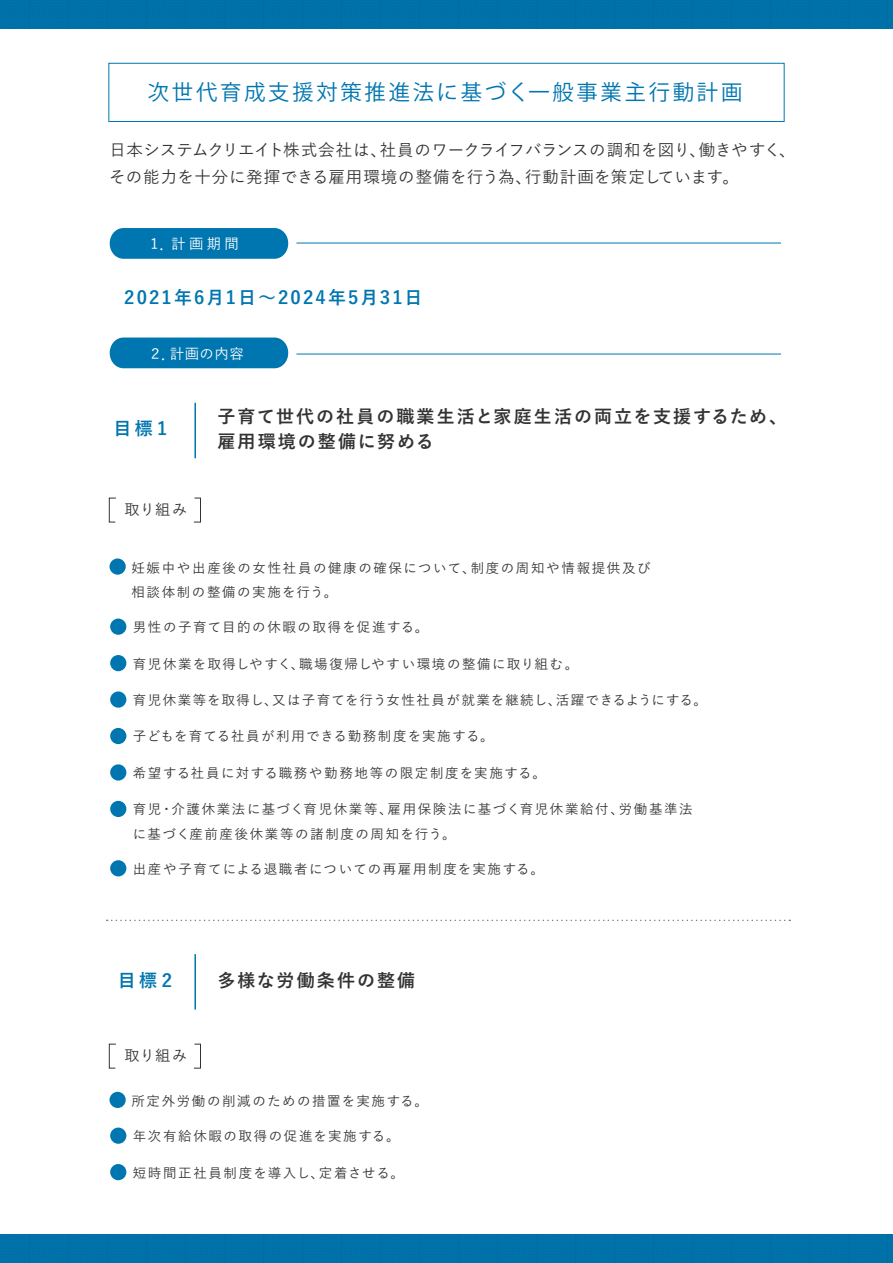
<style>
.page{position:relative;width:893px;height:1263px;background:#fff}
.page>*{position:absolute;margin:0;border:0;box-sizing:border-box;transform-origin:0 0}
.t1{font:21.3px "Koz Go Pr 6 N";letter-spacing:.13em;color:#0076b0}
.t2{font:700 18px/25.5px "Yu Go";letter-spacing:.115em;color:#333}
.t3{font:700 18px "Yu Go";letter-spacing:.12em;color:#0076b0}
.t4{font:500 16.5px/27px "Yu Go";letter-spacing:.015em;color:#333}
.t5{font:500 15px "Yu Go";letter-spacing:.025em;color:#333}
.t6{font:500 14.4px "Yu Go";letter-spacing:.04em;color:#fff}
.t7{font:500 13.5px/24.3px "Yu Go";letter-spacing:.115em;color:#333}
.t8{font:500 13.5px "Yu Go";letter-spacing:.08em;color:#333}
.t9{font:500 13.5px "Yu Go";letter-spacing:.085em;color:#333}
</style>
<div class="page">
<div style="left:0;top:1235px;width:892px;height:28px;background:#0072aa"></div>
<div style="left:0;top:0;width:892px;height:28px;background:#0072aa"></div>
<svg style="left:107px;top:920px;width:683px;height:1px"></svg>
<div style="left:110px;top:558px;width:16px;height:17px;background:#0076b0;border-radius:50%"></div>
<div style="left:110px;top:618px;width:16px;height:17px;background:#0076b0;border-radius:50%"></div>
<div style="left:110px;top:655px;width:16px;height:16px;background:#0076b0;border-radius:50%"></div>
<div style="left:110px;top:691px;width:16px;height:17px;background:#0076b0;border-radius:50%"></div>
<div style="left:110px;top:728px;width:16px;height:16px;background:#0076b0;border-radius:50%"></div>
<div style="left:110px;top:764px;width:16px;height:16px;background:#0076b0;border-radius:50%"></div>
<div style="left:110px;top:801px;width:16px;height:16px;background:#0076b0;border-radius:50%"></div>
<div style="left:110px;top:860px;width:16px;height:16px;background:#0076b0;border-radius:50%"></div>
<svg style="left:109px;top:497px;width:7px;height:26px"></svg>
<svg style="left:193px;top:497px;width:8px;height:26px"></svg>
<div style="left:110px;top:1092px;width:16px;height:16px;background:#0076b0;border-radius:50%"></div>
<div style="left:110px;top:1127px;width:16px;height:17px;background:#0076b0;border-radius:50%"></div>
<div style="left:110px;top:1164px;width:16px;height:16px;background:#0076b0;border-radius:50%"></div>
<svg style="left:109px;top:1043px;width:7px;height:26px"></svg>
<svg style="left:193px;top:1043px;width:8px;height:26px"></svg>
<hr style="left:194px;top:403px;width:2px;height:55px;background:#0076b0">
<hr style="left:194px;top:954px;width:2px;height:56px;background:#0076b0">
<div style="left:109px;top:63px;width:675px;height:59px;border:1px solid #0076b0"></div>
<div style="left:110px;top:228px;width:178px;height:31px;background:#0076b0;border-radius:14px"></div>
<div style="left:110px;top:338px;width:178px;height:30px;background:#0076b0;border-radius:14px"></div>
<hr style="left:296px;top:243px;width:485px;height:1px;background:#0076b0">
<hr style="left:296px;top:354px;width:485px;height:1px;background:#0076b0">
<h1 class="t1" style="left:148px;top:80px;width:596px">次世代育成支援対策推進法に基づく一般事業主行動計画</h1>
<p class="t4" style="left:109px;top:134px;width:688px">日本システムクリエイト株式会社は、社員のワークライフバランスの調和を図り、働きやすく、その能力を十分に発揮できる雇用環境の整備を行う為、行動計画を策定しています。</p>
<p class="t6" style="left:151px;top:230px;width:90px">1．計画期間</p>
<h2 class="t3" style="left:124px;top:287px;width:300px">2021年6月1日～2024年5月31日</h2>
<p class="t6" style="left:148px;top:340px;width:97px">２．計画の内容</p>
<h2 class="t3" style="left:113px;top:419px;width:56px">目標1</h2>
<p class="t5" style="left:124px;top:496px;width:64px">取り組み</p>
<h2 class="t2" style="left:217px;top:404px;width:571px">子育て世代の社員の職業生活と家庭生活の両立を支援するため、雇用環境の整備に努める</h2>
<p class="t7" style="left:131px;top:554px;width:521px">妊娠中や出産後の女性社員の健康の確保について、制度の周知や情報提供及び相談体制の整備の実施を行う。</p>
<p class="t7" style="left:133px;top:613px;width:297px">男性の子育て目的の休暇の取得を促進する。</p>
<p class="t7" style="left:133px;top:650px;width:447px">育児休業を取得しやすく、職場復帰しやすい環境の整備に取り組む。</p>
<p class="t8" style="left:133px;top:687px;width:576px">育児休業等を取得し、又は子育てを行う女性社員が就業を継続し、活躍できるようにする。</p>
<p class="t9" style="left:133px;top:724px;width:362px">子どもを育てる社員が利用できる勤務制度を実施する。</p>
<p class="t7" style="left:133px;top:759px;width:414px">希望する社員に対する職務や勤務地等の限定制度を実施する。</p>
<p class="t7" style="left:133px;top:795px;width:561px">育児・介護休業法に基づく育児休業等、雇用保険法に基づく育児休業給付、労働基準法に基づく産前産後休業等の諸制度の周知を行う。</p>
<p class="t7" style="left:133px;top:855px;width:413px">出産や子育てによる退職者についての再雇用制度を実施する。</p>
<h2 class="t3" style="left:118px;top:970px;width:56px">目標2</h2>
<h2 class="t2" style="left:217px;top:968px;width:199px">多様な労働条件の整備</h2>
<p class="t5" style="left:124px;top:1042px;width:64px">取り組み</p>
<p class="t7" style="left:131px;top:1087px;width:298px">所定外労働の削減のための措置を実施する。</p>
<p class="t7" style="left:133px;top:1122px;width:268px">年次有給休暇の取得の促進を実施する。</p>
<p class="t7" style="left:133px;top:1159px;width:273px">短時間正社員制度を導入し、定着させる。</p>
</div>
